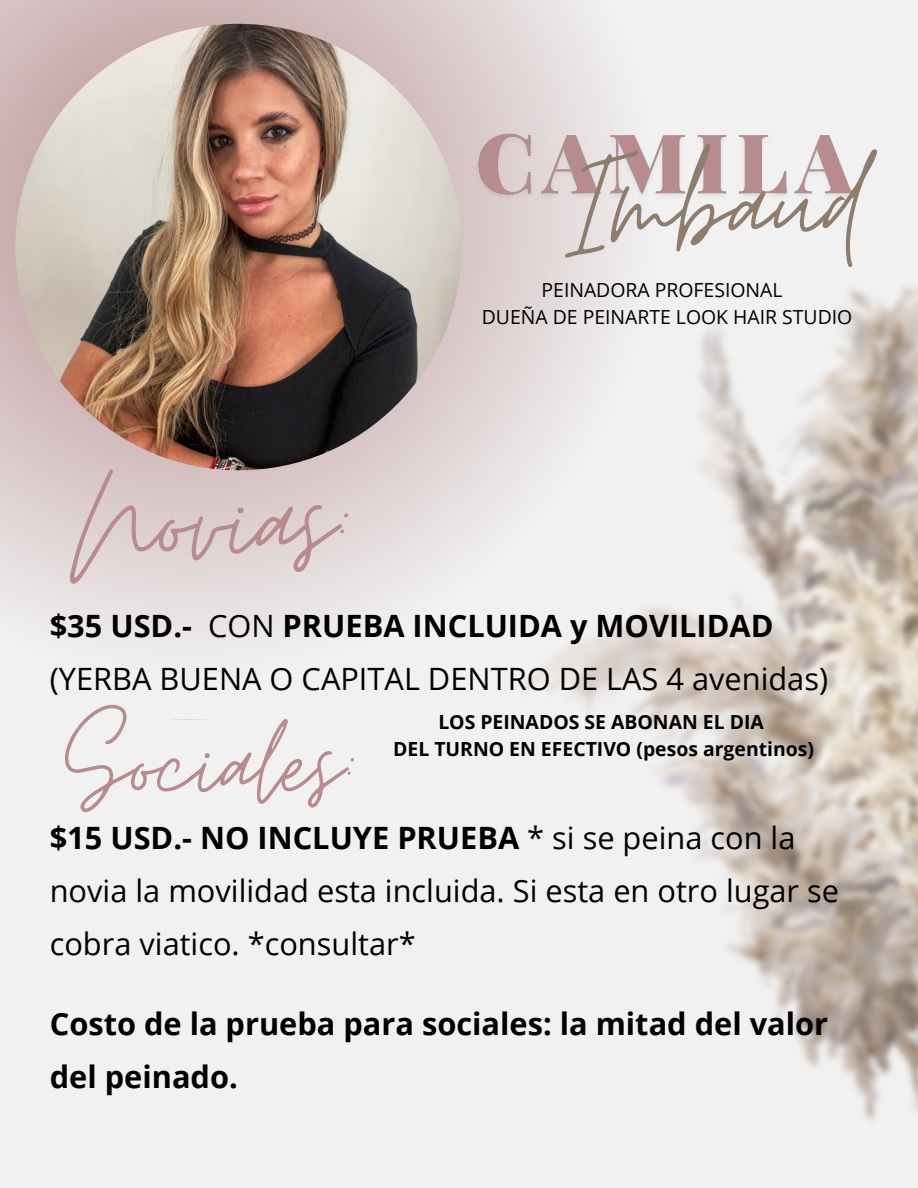
<style>
.page{position:relative;width:918px;height:1188px;background:#f1f1f1}
.page>*{position:absolute;margin:0;border:0;box-sizing:border-box;transform-origin:0 0}
.t1{font:158.1px "Moon Time";color:#b78c8e}
.t2{font:157.95px "Moon Time";color:#8e7d6d}
.t3{font:133.2px "Moon Time";color:#b78c8e}
.t4{font:30.75px/52.9px "Open Sans";color:#000}
.t5{font:700 30.75px/52.9px "Open Sans";color:#000}
.t6{font:700 19.35px "Open Sans";color:#000}
.t7{font:19.35px "Open Sans";color:#000}
.s1{font-weight:400}
.s2{font-weight:700}
</style>
<div class="page">
<svg style="left:0;top:0;width:613px;height:634px"></svg>
<img style="left:15px;top:24px;width:447px;height:446px;border-radius:50%">
<img style="left:521px;top:282px;width:397px;height:838px">
<img style="left:471px;top:105px;width:383px;height:110px">
<p class="t1" style="left:70px;top:425px;width:286px">Novias:</p>
<p class="t2" style="left:565px;top:110px;width:306px">Imbaud</p>
<p class="t7" style="left:542px;top:277px;width:242px">PEINADORA PROFESIONAL</p>
<p class="t7" style="left:482px;top:304px;width:372px">DUEÑA DE PEINARTE LOOK HAIR STUDIO</p>
<p class="t5" style="left:50px;top:599px;width:725px">$35 USD.- <span class="s1">CON</span> PRUEBA INCLUIDA y MOVILIDAD</p>
<p class="t4" style="left:50px;top:652px;width:780px">(YERBA BUENA O CAPITAL DENTRO DE LAS 4 avenidas)</p>
<p class="t3" style="left:65px;top:684px;width:296px">Sociales:</p>
<p class="t6" style="left:438px;top:708px;width:327px">LOS PEINADOS SE ABONAN EL DIA</p>
<p class="t6" style="left:393px;top:735px;width:422px">DEL TURNO EN EFECTIVO (pesos argentinos)</p>
<p class="t4" style="left:50px;top:811px;width:791px"><span class="s2">$15 USD.- NO INCLUYE PRUEBA</span> * si se peina con la novia la movilidad esta incluida. Si esta en otro lugar se cobra viatico. *consultar*</p>
<p class="t5" style="left:50px;top:997px;width:780px">Costo de la prueba para sociales: la mitad del valor del peinado.</p>
</div>
